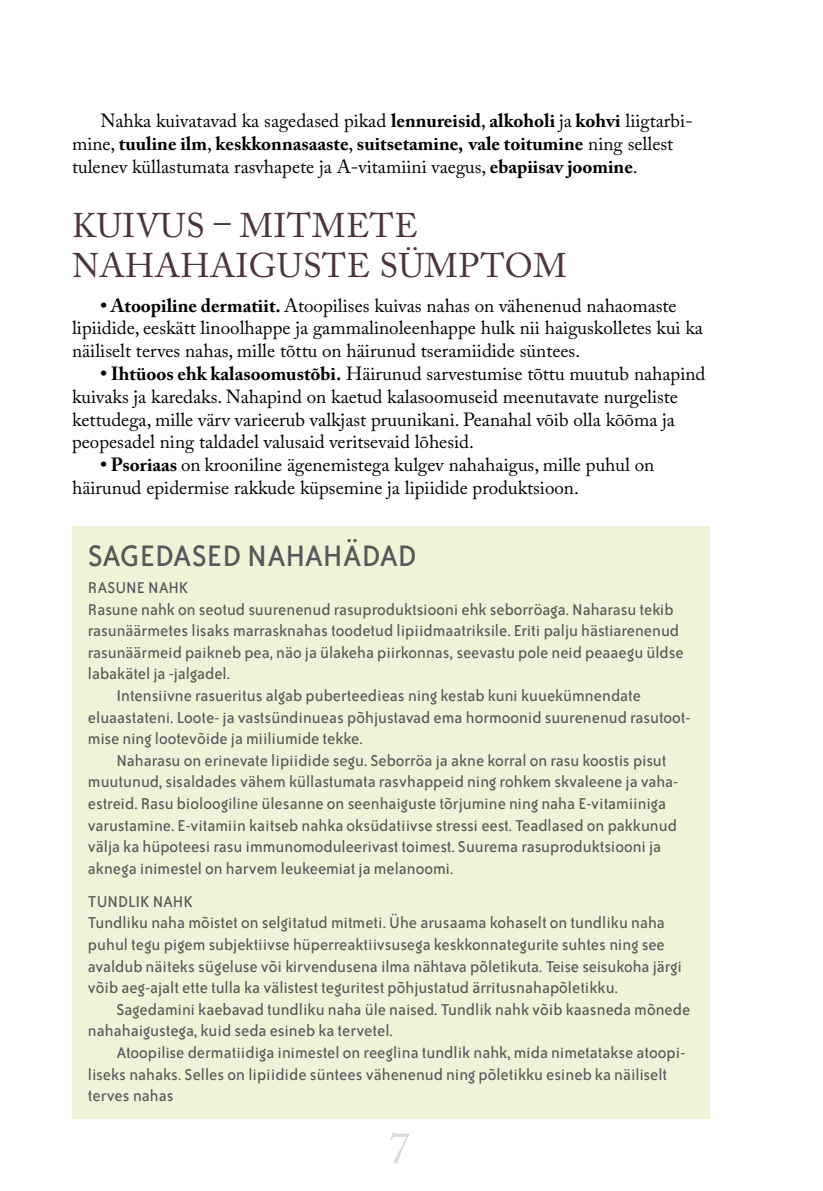
<style>
.page{position:relative;width:823px;height:1191px;background:#fff}
.page>*{position:absolute;margin:0;border:0;box-sizing:border-box;transform-origin:0 0}
.t1{font:34px/40.8px "Adobe Caslon Pro";letter-spacing:.015em;color:#4b343e}
.t2{font:34px "Bailey Sans ITC";color:#58585a}
.t3{font:19px/22.8px "Adobe Caslon Pro";color:#000}
.t4{font:18px/21.6px "Bailey Sans ITC";color:#58585a}
.s1{font-weight:700}
</style>
<div class="page">
<div style="left:72px;top:526px;width:637px;height:593px;background:#eff4d9"></div>
<p class="t3" style="left:72px;top:109px;width:622px;text-indent:28px">Nahka kuivatavad ka sagedased pikad <span class="s1">lennureisid</span>, <span class="s1">alkoholi</span> ja <span class="s1">kohvi</span> liigtarbi&shy;mine, <span class="s1">tuuline ilm</span>, <span class="s1">keskkonnasaaste</span>, <span class="s1">suitsetamine, vale toitumine</span> ning sellest tulenev küllastumata rasvhapete ja A-vitamiini vaegus, <span class="s1">ebapiisav joomine</span>.</p>
<h1 class="t1" style="left:72px;top:204px;width:194px">Kuivus – mitmete nahahai</h1>
<h1 class="t1" style="left:249px;top:245px;width:77px">guste</h1>
<h1 class="t1" style="left:379px;top:245px;width:75px">sümptom</h1>
<p class="t3" style="left:72px;top:294px;width:632px;text-indent:28px"><span class="s1">• Atoopiline dermatiit.</span> Atoopilises kuivas nahas on vähenenud nahaomaste lipiidide, eeskätt linoolhappe ja gammalinoleenhappe hulk nii haiguskolletes kui ka näiliselt terves nahas, mille tõttu on häirunud tseramiidide süntees.</p>
<p class="t3" style="left:72px;top:362px;width:634px;text-indent:28px"><span class="s1">• Ihtüoos ehk kalasoomustõbi.</span> Häirunud sarvestumise tõttu muutub nahapind kuivaks ja karedaks. Nahapind on kaetud kalasoomuseid meenutavate nurgeliste kettudega, mille värv varieerub valkjast pruunikani. Peanahal võib olla kõõma ja peopesadel ning taldadel valusaid veritsevaid lõhesid.</p>
<p class="t3" style="left:72px;top:453px;width:583px;text-indent:28px"><span class="s1">• Psoriaas</span> on krooniline ägenemistega kulgev nahahaigus, mille puhul on häirunud epidermise rakkude küpsemine ja lipiidide produktsioon.</p>
<h1 class="t2" style="left:88px;top:537px;width:330px">Sagedased nahahädad</h1>
<p class="t4" style="left:88px;top:577px;width:100px">Rasune nahk</p>
<p class="t4" style="left:88px;top:598px;width:587px">Rasune nahk on seotud suurenenud rasuproduktsiooni ehk seborröaga. Naharasu tekib</p>
<p class="t4" style="left:88px;top:620px;width:592px">rasunäärmetes lisaks marrasknahas toodetud lipiidmaatriksile. Eriti palju hästiarenenud</p>
<p class="t4" style="left:88px;top:642px;width:596px">rasunäärmeid paikneb pea, näo ja ülakeha piirkonnas, seevastu pole neid peaaegu üldse</p>
<p class="t4" style="left:88px;top:663px;width:143px">labakätel ja -jalgadel.</p>
<p class="t4" style="left:116px;top:685px;width:526px">I ntensiivne rasueritus algab puberteedieas ning kestab kuni kuuekümnendate</p>
<p class="t4" style="left:88px;top:706px;width:603px">eluaastateni. Loote- ja vastsündinueas põhjustavad ema hormoonid suurenenud rasutoot-</p>
<p class="t4" style="left:88px;top:728px;width:276px">mise ning lootevõide ja miiliumide tekke.</p>
<p class="t4" style="left:116px;top:750px;width:551px">Naharasu on erinevate lipiidide segu. Seborröa ja akne korral on rasu koostis pisut</p>
<p class="t4" style="left:88px;top:771px;width:591px">muutunud, sisaldades vähem küllastumata rasvhappeid ning rohkem skvaleene ja vaha-</p>
<p class="t4" style="left:88px;top:793px;width:579px">estreid. Rasu bioloogiline ülesanne on seenhaiguste tõrjumine ning naha E-vitamiiniga</p>
<p class="t4" style="left:88px;top:814px;width:590px">varustamine. E-vitamiin kaitseb nahka oksüdatiivse stressi eest. Teadlased on pakkunud</p>
<p class="t4" style="left:88px;top:836px;width:574px">välja ka hüpoteesi rasu immunomoduleerivast toimest. Suurema rasuproduktsiooni ja</p>
<p class="t4" style="left:88px;top:858px;width:367px">aknega inimestel on harvem leukeemiat ja melanoomi.</p>
<p class="t4" style="left:88px;top:891px;width:595px">Tundlik nahk<br>Tundliku naha mõistet on selgitatud mitmeti. Ühe arusaama kohaselt on tundliku naha puhul tegu pigem subjektiivse hüperreaktiivsusega keskkonnategurite suhtes ning see avaldub näiteks sügeluse või kirvendusena ilma nähtava põletikuta. Teise seisukoha järgi võib aeg-ajalt ette tulla ka välistest teguritest põhjustatud ärritusnahapõletikku.</p>
<p class="t4" style="left:88px;top:999px;width:603px;text-indent:28px">Sagedamini kaebavad tundliku naha üle naised. Tundlik nahk võib kaasneda mõnede nahahaigustega, kuid seda esineb ka tervetel.</p>
<p class="t4" style="left:88px;top:1042px;width:598px;text-indent:28px">Atoopilise dermatiidiga inimestel on reeglina tundlik nahk, mida nimetatakse atoopi&shy;liseks nahaks. Selles on lipiidide süntees vähenenud ning põletikku esineb ka näiliselt terves nahas</p>
</div>
